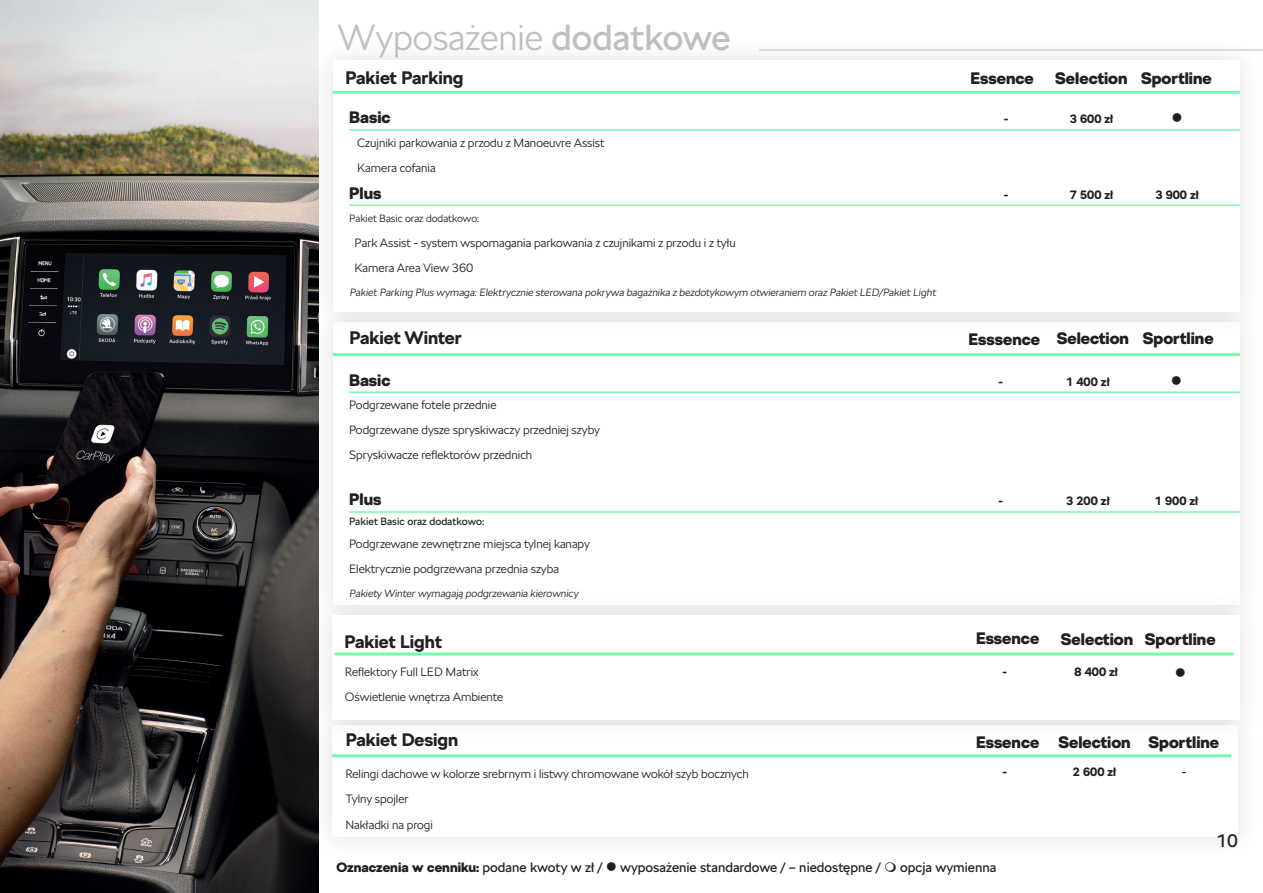
<style>
.page{position:relative;width:1263px;height:893px;background:#fff}
.page>*{position:absolute;margin:0;border:0;box-sizing:border-box;transform-origin:0 0}
._04_Subhead_17pt{font:300 36px "SKODA Next";color:#bfbfbf}
._04_Subhead_17pt-2{font:700 18px "SKODA Next";color:#231f20}
.t1{font:18px "SKODA Next";color:#231f20}
._04_Subhead_17pt-3{font:900 16.5px "SKODA Next";color:#231f20}
.t2{font:15px "Wingdings";color:#231f20}
.t3{font:13.5px "SKODA Next";color:#231f20}
.t4{font:300 12px "SKODA Next";color:#231f20}
.t5{font:700 12px "SKODA Next";color:#231f20}
.t6{font:12px "SKODA Next";color:#231f20}
.t7{font:italic 300 10.5px "SKODA Next";color:#231f20}
.t8{font:10.5px "SKODA Next";color:#231f20}
.t9{font:300 10.5px "SKODA Next";color:#231f20}
.s1{font-weight:400}
.s2{font-weight:900}
</style>
<div class="page">
<div style="left:308px;top:702px;width:953px;height:158px;background:#fafafa"></div>
<div style="left:332px;top:725px;width:905px;height:112px;background:#fff"></div>
<div style="left:309px;top:299px;width:954px;height:330px;background:#f9f9f9"></div>
<div style="left:333px;top:322px;width:906px;height:283px;background:#fff"></div>
<div style="left:309px;top:36px;width:954px;height:300px;background:#231f20;opacity:.13"></div>
<div style="left:333px;top:60px;width:906px;height:252px;background:#fff"></div>
<hr style="left:759px;top:50px;width:504px;height:1px;background:#bfbfbf">
<img style="left:0;top:0;width:319px;height:893px">
<hr style="left:349px;top:129px;width:891px;height:2px;background:#78faae">
<hr style="left:349px;top:204px;width:891px;height:2px;background:#78faae">
<hr style="left:349px;top:391px;width:891px;height:2px;background:#78faae">
<hr style="left:349px;top:511px;width:891px;height:2px;background:#78faae">
<hr style="left:333px;top:91px;width:907px;height:3px;background:#78faae">
<hr style="left:333px;top:353px;width:907px;height:3px;background:#78faae">
<div style="left:308px;top:591px;width:955px;height:152px;background:#231f20;opacity:.13"></div>
<div style="left:333px;top:615px;width:907px;height:104px;background:#fff"></div>
<hr style="left:335px;top:652px;width:899px;height:3px;background:#78faae">
<hr style="left:332px;top:754px;width:899px;height:3px;background:#78faae">
<p class="_04_Subhead_17pt" style="left:338px;top:13px;width:395px">Wyposażenie <span class="s1">dodatkowe</span></p>
<p class="_04_Subhead_17pt-2" style="left:345px;top:66px;width:120px">Pakiet Parking</p>
<p class="_04_Subhead_17pt-3" style="left:349px;top:106px;width:43px">Basic</p>
<p class="t5" style="left:1004px;top:111px;width:6px">-</p>
<p class="t5" style="left:1070px;top:111px;width:45px">3 600 zł</p>
<p class="t2" style="left:1171px;top:110px;width:13px">●</p>
<p class="t4" style="left:357px;top:134px;width:249px">Czujniki parkowania z przodu z Manoeuvre Assist</p>
<p class="t4" style="left:357px;top:160px;width:80px">Kamera cofania</p>
<p class="_04_Subhead_17pt-3" style="left:349px;top:182px;width:34px">Plus</p>
<p class="t5" style="left:1004px;top:187px;width:6px">-</p>
<p class="t5" style="left:1070px;top:187px;width:45px">7 500 zł</p>
<p class="t5" style="left:1155px;top:187px;width:45px">3 900 zł</p>
<p class="t9" style="left:349px;top:211px;width:132px">Pakiet Basic oraz dodatkowo:</p>
<p class="t4" style="left:355px;top:235px;width:383px">Park Assist - system wspomagania parkowania z czujnikami z przodu i z tyłu</p>
<p class="t4" style="left:355px;top:260px;width:120px">Kamera Area View 360</p>
<p class="t7" style="left:350px;top:285px;width:588px">Pakiet Parking Plus wymaga: Elektrycznie sterowana pokrywa bagażnika z bezdotykowym otwieraniem oraz Pakiet LED/Pakiet Light</p>
<p class="_04_Subhead_17pt-3" style="left:971px;top:67px;width:65px">Essence</p>
<p class="_04_Subhead_17pt-3" style="left:1055px;top:67px;width:74px">Selection</p>
<p class="_04_Subhead_17pt-3" style="left:1141px;top:67px;width:72px">Sportline</p>
<p class="_04_Subhead_17pt-2" style="left:349px;top:325px;width:114px">Pakiet Winter</p>
<p class="_04_Subhead_17pt-3" style="left:349px;top:369px;width:43px">Basic</p>
<p class="t5" style="left:998px;top:373px;width:6px">-</p>
<p class="t5" style="left:1066px;top:373px;width:45px">1 400 zł</p>
<p class="t2" style="left:1171px;top:372px;width:13px">●</p>
<p class="t4" style="left:349px;top:396px;width:149px">Podgrzewane fotele przednie</p>
<p class="t4" style="left:349px;top:421px;width:252px">Podgrzewane dysze spryskiwaczy przedniej szyby</p>
<p class="t4" style="left:349px;top:446px;width:185px">Spryskiwacze reflektorów przednich</p>
<p class="_04_Subhead_17pt-3" style="left:349px;top:488px;width:34px">Plus</p>
<p class="t5" style="left:998px;top:493px;width:6px">-</p>
<p class="t5" style="left:1066px;top:493px;width:45px">3 200 zł</p>
<p class="t5" style="left:1155px;top:493px;width:45px">1 900 zł</p>
<p class="t8" style="left:349px;top:514px;width:137px">Pakiet Basic oraz dodatkowo:</p>
<p class="t4" style="left:349px;top:536px;width:242px">Podgrzewane zewnętrzne miejsca tylnej kanapy</p>
<p class="t4" style="left:349px;top:561px;width:211px">Elektrycznie podgrzewana przednia szyba</p>
<p class="t7" style="left:350px;top:586px;width:231px">Pakiety Winter wymagają podgrzewania kierownicy</p>
<p class="_04_Subhead_17pt-3" style="left:1143px;top:327px;width:72px">Sportline</p>
<p class="_04_Subhead_17pt-3" style="left:1057px;top:327px;width:74px">Selection</p>
<p class="_04_Subhead_17pt-3" style="left:969px;top:328px;width:73px">Esssence</p>
<p class="_04_Subhead_17pt-2" style="left:344px;top:629px;width:99px">Pakiet Light</p>
<p class="t4" style="left:345px;top:664px;width:135px">Reflektory Full LED Matrix</p>
<p class="t4" style="left:345px;top:689px;width:160px">Oświetlenie wnętrza Ambiente</p>
<p class="_04_Subhead_17pt-2" style="left:346px;top:727px;width:114px">Pakiet Design</p>
<p class="t4" style="left:345px;top:765px;width:405px">Relingi dachowe w kolorze srebrnym i listwy chromowane wokół szyb bocznych</p>
<p class="t4" style="left:345px;top:791px;width:65px">Tylny spojler</p>
<p class="t4" style="left:345px;top:816px;width:89px">Nakładki na progi</p>
<p class="_04_Subhead_17pt-3" style="left:976px;top:627px;width:65px">Essence</p>
<p class="_04_Subhead_17pt-3" style="left:1061px;top:628px;width:74px">Selection</p>
<p class="_04_Subhead_17pt-3" style="left:1145px;top:628px;width:72px">Sportline</p>
<p class="t5" style="left:1002px;top:664px;width:6px">-</p>
<p class="t5" style="left:1074px;top:663px;width:45px">8 400 zł</p>
<p class="t2" style="left:1175px;top:665px;width:13px">●</p>
<p class="_04_Subhead_17pt-3" style="left:976px;top:731px;width:65px">Essence</p>
<p class="t5" style="left:1002px;top:764px;width:6px">-</p>
<p class="_04_Subhead_17pt-3" style="left:1058px;top:731px;width:74px">Selection</p>
<p class="_04_Subhead_17pt-3" style="left:1148px;top:731px;width:72px">Sportline</p>
<p class="t5" style="left:1073px;top:764px;width:45px">2 600 zł</p>
<p class="t6" style="left:1182px;top:764px;width:6px">-</p>
<h2 class="t1" style="left:1216px;top:829px;width:23px">10</h2>
<p class="t3" style="left:336px;top:858px;width:546px"><span class="s2">Oznaczenia w cenniku:</span> podane kwoty w zł / ● wyposażenie standardowe / – niedostępne /</p>
<p class="t3" style="left:900px;top:858px;width:98px">opcja wymienna</p>
</div>
